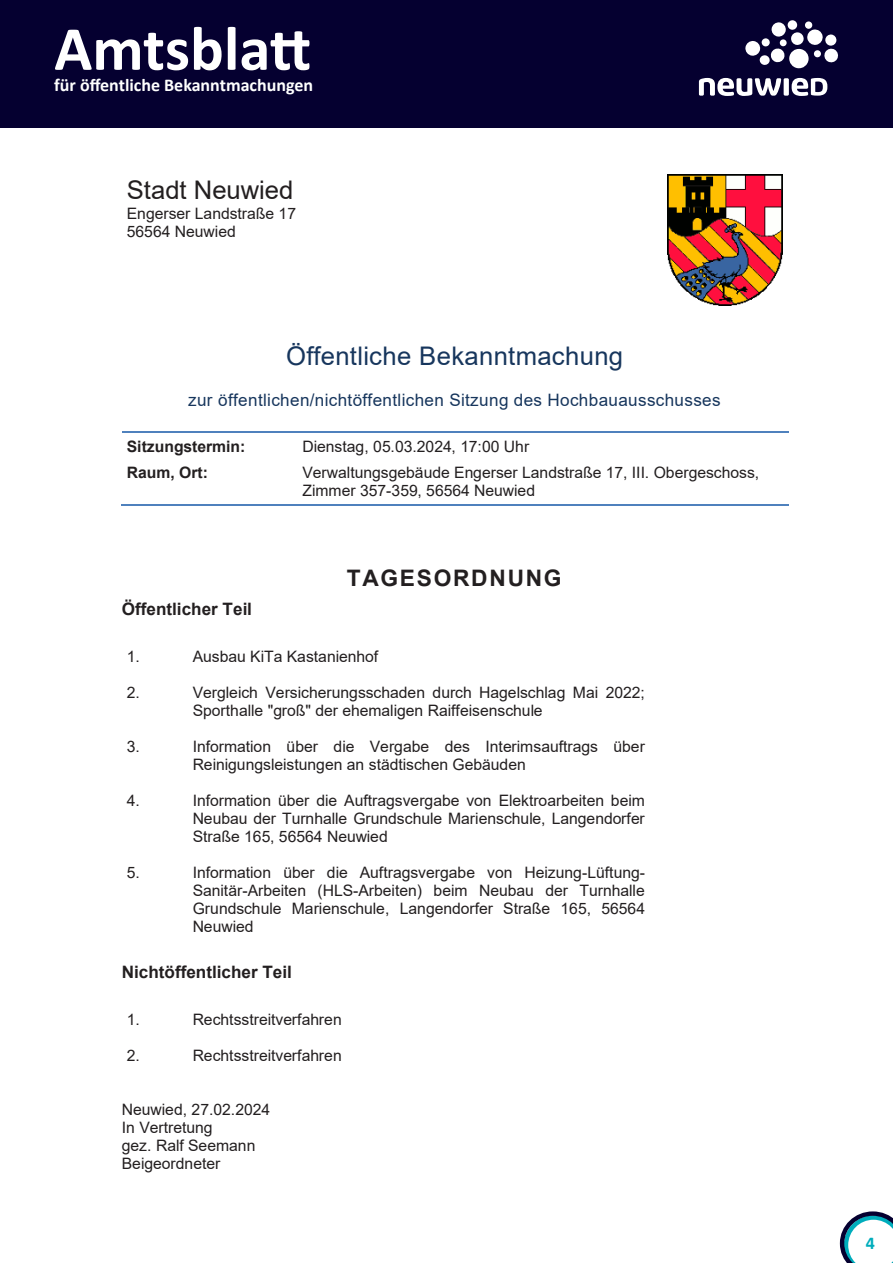
<style>
.page{position:relative;width:893px;height:1263px;background:#fff}
.page>*{position:absolute;margin:0;border:0;box-sizing:border-box;transform-origin:0 0}
.t1{font:700 63px "Calibri";color:#fff}
.t2{font:25.65px "Arial";letter-spacing:.01em;color:#17365d}
.t3{font:25.65px "Arial";color:#231f20}
.t4{font:700 22.8px "Arial";letter-spacing:.075em;color:#231f20}
.t5{font:700 18px "Calibri";color:#fff}
.t6{font:700 18px "Calibri";color:#00adbc}
.t7{font:17.1px "Arial";letter-spacing:.02em;color:#17365d}
.t8{font:700 17.1px "Arial";color:#231f20}
.t9{font:15.75px/18px "Arial";color:#231f20}
.t10{font:700 15.75px "Arial";color:#231f20}
</style>
<div class="page">
<svg style="left:840px;top:1211px;width:53px;height:52px"></svg>
<div style="left:0;top:0;width:893px;height:128px;background:#050030"></div>
<svg style="left:745px;top:22px;width:93px;height:47px"></svg>
<div style="left:787px;top:20px;width:10px;height:10px;background:#fff;border-radius:50%"></div>
<svg style="left:699px;top:78px;width:128px;height:18px"></svg>
<hr style="left:122px;top:431px;width:176px;height:2px;background:#4f81bd">
<hr style="left:299px;top:431px;width:490px;height:2px;background:#4f81bd">
<hr style="left:121px;top:504px;width:177px;height:1px;background:#4f81bd">
<hr style="left:298px;top:504px;width:491px;height:1px;background:#4f81bd">
<img style="left:668px;top:175px;width:114px;height:130px">
<h1 class="t1" style="left:54px;top:4px;width:258px">Amtsblatt</h1>
<p class="t5" style="left:54px;top:73px;width:260px">für öffentliche Bekanntmachungen</p>
<p class="t3" style="left:127px;top:172px;width:168px">Stadt Neuwied</p>
<p class="t9" style="left:127px;top:204px;width:171px">Engerser Landstraße 17<br>56564 Neuwied</p>
<p class="t2" style="left:286px;top:338px;width:339px">Öffentliche Bekanntmachung</p>
<p class="t7" style="left:188px;top:388px;width:534px">zur öffentlichen/nichtöffentlichen Sitzung des Hochbauausschusses</p>
<p class="t10" style="left:127px;top:435px;width:120px">Sitzungstermin:</p>
<p class="t9" style="left:302px;top:437px;width:228px">Dienstag, 05.03.2024, 17:00 Uhr</p>
<p class="t10" style="left:127px;top:462px;width:83px">Raum, Ort:</p>
<p class="t9" style="left:302px;top:464px;width:458px">Verwaltungsgebäude Engerser Landstraße 17, III. Obergeschoss,<br>Zimmer 357-359, 56564 Neuwied</p>
<p class="t4" style="left:347px;top:562px;width:216px">TAGESORDNUNG</p>
<p class="t8" style="left:122px;top:597px;width:132px">Öffentlicher Teil</p>
<p class="t9" style="left:127px;top:647px;width:15px">1.</p>
<p class="t9" style="left:193px;top:647px;width:187px">Ausbau KiTa Kastanienhof</p>
<p class="t9" style="left:127px;top:683px;width:15px">2.</p>
<p class="t9" style="left:193px;top:683px;width:454px">Vergleich Versicherungsschaden durch Hagelschlag Mai 2022;<br>Sporthalle "groß" der ehemaligen Raiffeisenschule</p>
<p class="t9" style="left:127px;top:737px;width:15px">3.</p>
<p class="t9" style="left:193px;top:737px;width:454px">Information über die Vergabe des Interimsauftrags über<br>Reinigungsleistungen an städtischen Gebäuden</p>
<p class="t9" style="left:127px;top:791px;width:15px">4.</p>
<p class="t9" style="left:193px;top:791px;width:454px;text-align:justify">Information über die Auftragsvergabe von Elektroarbeiten beim Neubau der Turnhalle Grundschule Marienschule, Langendorfer Straße 165, 56564 Neuwied</p>
<p class="t9" style="left:127px;top:863px;width:15px">5.</p>
<p class="t9" style="left:193px;top:863px;width:454px;text-align:justify">Information über die Auftragsvergabe von Heizung-Lüftung-Sanitär-Arbeiten (HLS-Arbeiten) beim Neubau der Turnhalle Grundschule Marienschule, Langendorfer Straße 165, 56564<br>Neuwied</p>
<p class="t8" style="left:122px;top:960px;width:172px">Nichtöffentlicher Teil</p>
<p class="t9" style="left:127px;top:1010px;width:15px">1.</p>
<p class="t9" style="left:193px;top:1010px;width:151px">Rechtsstreitverfahren</p>
<p class="t9" style="left:127px;top:1046px;width:15px">2.</p>
<p class="t9" style="left:193px;top:1046px;width:151px">Rechtsstreitverfahren</p>
<p class="t9" style="left:122px;top:1100px;width:150px">Neuwied, 27.02.2024<br>In Vertretung<br>gez. Ralf Seemann<br>Beigeordneter</p>
<p class="t6" style="left:866px;top:1230px;width:11px">4</p>
</div>
